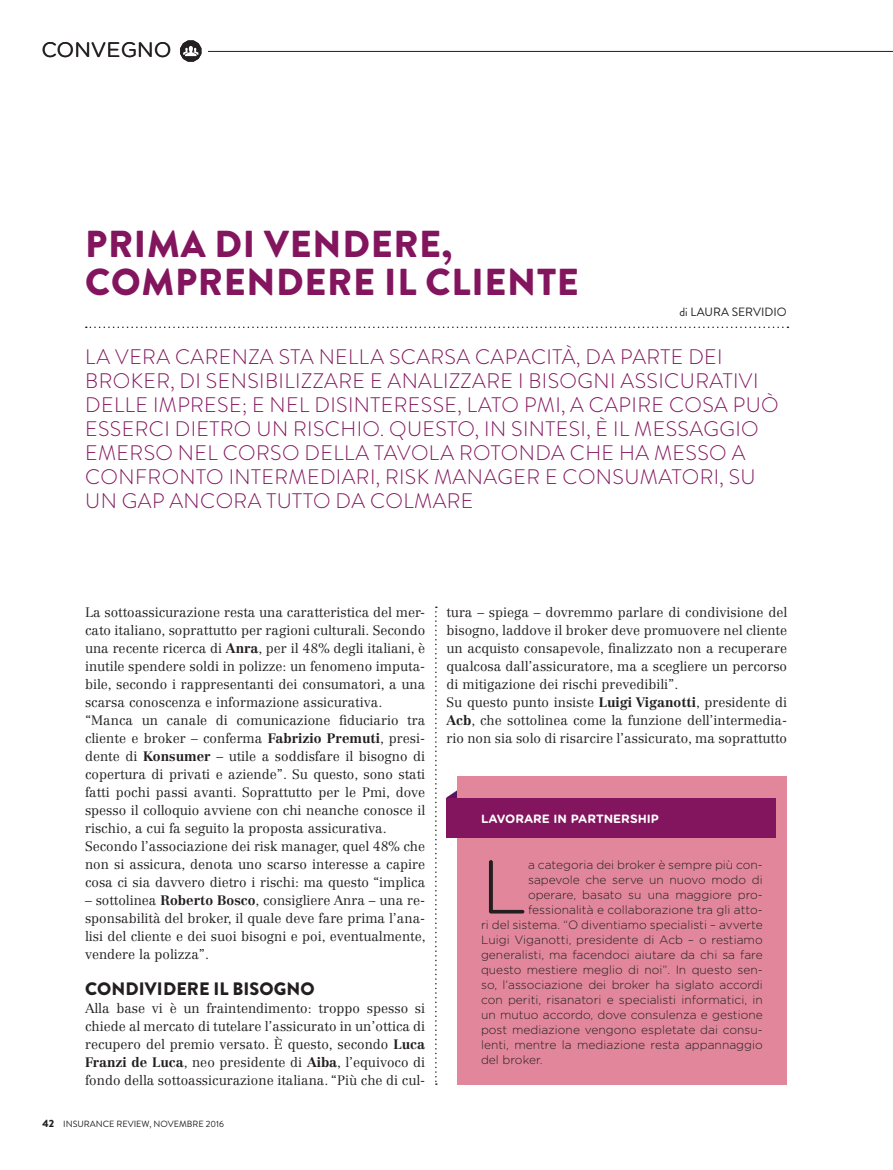
<style>
.page{position:relative;width:893px;height:1170px;background:#fff}
.page>*{position:absolute;margin:0;border:0;box-sizing:border-box;transform-origin:0 0}
.t1{font:300 75.9px "Gotham Rounded";color:#231f20}
.t2{font:900 37.5px "Brandon Grotesque";letter-spacing:.02em;color:#83155e}
.t3{font:300 21px/24px "Brandon Grotesque";letter-spacing:.02em;color:#83155e}
.t4{font:21px "Gotham Rounded";color:#231f20}
.t5{font:900 18px "Brandon Grotesque";letter-spacing:.005em;color:#231f20}
.t6{font:300 13.5px/18px "Centennial LT Std";color:#231f20;text-align:justify}
.t7{font:300 12px "Gotham Rounded";color:#231f20}
.t8{font:700 12px "Gotham Rounded";color:#fff}
.t9{font:12px "Brandon Grotesque";color:#231f20}
.t10{font:9px "Brandon Grotesque";color:#231f20}
.s1{font-weight:700}
.s2{font-weight:900;font-size:10.5px}
</style>
<div class="page">
<hr style="left:208px;top:51px;width:685px;height:1px;background:#231f20">
<svg style="left:180px;top:40px;width:21px;height:22px"></svg>
<svg style="left:435px;top:606px;width:2px;height:478px"></svg>
<svg style="left:86px;top:326px;width:702px;height:2px"></svg>
<svg style="left:447px;top:790px;width:10px;height:7px"></svg>
<div style="left:457px;top:776px;width:330px;height:308px;background:#e2879b"></div>
<div style="left:446px;top:797px;width:330px;height:40px;background:#83155e"></div>
<p class="t4" style="left:41px;top:35px;width:132px">CONVEGNO</p>
<p class="t2" style="left:85px;top:218px;width:368px">PRIMA DI VENDERE,</p>
<p class="t2" style="left:85px;top:255px;width:495px">COMPRENDERE IL CLIENTE</p>
<p class="t9" style="left:679px;top:303px;width:109px">di LAURA SERVIDIO</p>
<p class="t3" style="left:85px;top:345px;width:695px">LA VERA CARENZA STA NELLA SCARSA CAPACITÀ, DA PARTE DEI BROKER, DI SENSIBILIZZARE E ANALIZZARE I BISOGNI ASSICURATIVI DELLE IMPRESE; E NEL DISINTERESSE, LATO PMI, A CAPIRE COSA PUÒ ESSERCI DIETRO UN RISCHIO. QUESTO, IN SINTESI, È IL MESSAGGIO EMERSO NEL CORSO DELLA TAVOLA ROTONDA CHE HA MESSO A CONFRONTO INTERMEDIARI, RISK MANAGER E CONSUMATORI, SU UN GAP ANCORA TUTTO DA COLMARE</p>
<p class="t6" style="left:85px;top:603px;width:342px">La sottoassicurazione resta una caratteristica del mer&shy;cato italiano, soprattutto per ragioni culturali. Secondo una recente ricerca di <span class="s1">Anra</span>, per il 48% degli italiani, è inutile spendere soldi in polizze: un fenomeno imputa&shy;bile, secondo i rappresentanti dei consumatori, a una scarsa conoscenza e informazione assicurativa.</p>
<p class="t6" style="left:85px;top:711px;width:342px">“Manca un canale di comunicazione fiduciario tra cliente e broker – conferma <span class="s1">Fabrizio Premuti</span>, presi&shy;dente di <span class="s1">Konsumer</span> – utile a soddisfare il bisogno di copertura di privati e aziende”. Su questo, sono stati fatti pochi passi avanti. Soprattutto per le Pmi, dove spesso il colloquio avviene con chi neanche conosce il rischio, a cui fa seguito la proposta assicurativa.</p>
<p class="t6" style="left:85px;top:837px;width:342px">Secondo l’associazione dei risk manager, quel 48% che non si assicura, denota uno scarso interesse a capire cosa ci sia davvero dietro i rischi: ma questo “implica</p>
<p class="t6" style="left:85px;top:891px;width:342px">– sottolinea <span class="s1">Roberto Bosco</span>, consigliere Anra – una re&shy;sponsabilità del broker, il quale deve fare prima l’ana&shy;lisi del cliente e dei suoi bisogni e poi, eventualmente, vendere la polizza”.</p>
<p class="t5" style="left:85px;top:975px;width:231px">CONDIVIDERE IL BISOGNO</p>
<p class="t6" style="left:85px;top:999px;width:342px">Alla base vi è un fraintendimento: troppo spesso si chiede al mercato di tutelare l’assicurato in un’ottica di recupero del premio versato. È questo, secondo <span class="s1">Luca Franzi de Luca</span>, neo presidente di <span class="s1">Aiba</span>, l’equivoco di fondo della sottoassicurazione italiana. “Più che di cul-</p>
<p class="t10" style="left:43px;top:1117px;width:183px"><span class="s2">42</span> INSURANCE REVIEW, NOVEMBRE 2016</p>
<p class="t6" style="left:446px;top:603px;width:342px">tura – spiega – dovremmo parlare di condivisione del bisogno, laddove il broker deve promuovere nel cliente un acquisto consapevole, finalizzato non a recuperare qualcosa dall’assicuratore, ma a scegliere un percorso di mitigazione dei rischi prevedibili”.</p>
<p class="t6" style="left:446px;top:693px;width:342px">Su questo punto insiste <span class="s1">Luigi Viganotti</span>, presidente di <span class="s1">Acb</span>, che sottolinea come la funzione dell’intermedia&shy;rio non sia solo di risarcire l’assicurato, ma soprattutto</p>
<p class="t8" style="left:481px;top:809px;width:179px">LAVORARE IN PARTNERSHIP</p>
<p class="t1" style="left:481px;top:835px;width:48px">L</p>
<p class="t7" style="left:528px;top:856px;width:236px">a categoria dei broker è sempre più con-</p>
<p class="t7" style="left:528px;top:871px;width:236px">sapevole che serve un nuovo modo di</p>
<p class="t7" style="left:528px;top:886px;width:236px">operare, basato su una maggiore pro-</p>
<p class="t7" style="left:528px;top:901px;width:236px">fessionalità e collaborazione tra gli atto-</p>
<p class="t7" style="left:481px;top:916px;width:283px">ri del sistema. “O diventiamo specialisti – avverte</p>
<p class="t7" style="left:481px;top:931px;width:283px">Luigi Viganotti, presidente di Acb – o restiamo</p>
<p class="t7" style="left:481px;top:946px;width:283px">generalisti, ma facendoci aiutare da chi sa fare</p>
<p class="t7" style="left:481px;top:961px;width:283px">questo mestiere meglio di noi”. In questo sen-</p>
<p class="t7" style="left:481px;top:976px;width:283px">so, l’associazione dei broker ha siglato accordi</p>
<p class="t7" style="left:481px;top:991px;width:283px">con periti, risanatori e specialisti informatici, in</p>
<p class="t7" style="left:481px;top:1006px;width:283px">un mutuo accordo, dove consulenza e gestione</p>
<p class="t7" style="left:481px;top:1021px;width:283px">post mediazione vengono espletate dai consu-</p>
<p class="t7" style="left:481px;top:1036px;width:283px">lenti, mentre la mediazione resta appannaggio</p>
<p class="t7" style="left:481px;top:1051px;width:63px">del broker.</p>
</div>
